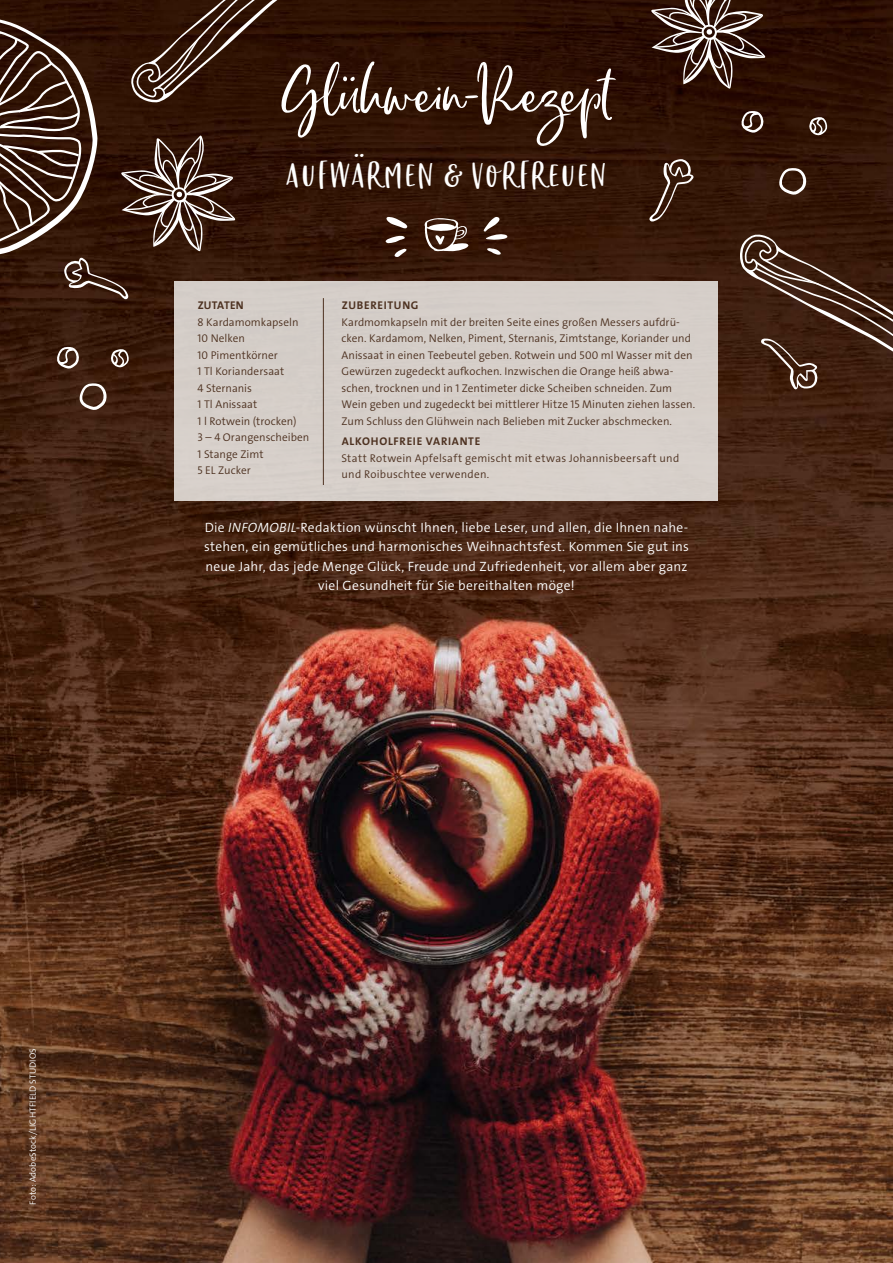
<style>
.page{position:relative;width:893px;height:1263px;background:#fff}
.page>*{position:absolute;margin:0;border:0;box-sizing:border-box;transform-origin:0 0}
.t1{font:87.75px "Chinup Buttercup";color:#fff}
.t2{font:45px "Chinup Buttercup Cutecaps";letter-spacing:.06em;color:#fff}
.t3{font:13.5px/19.5px "The Sans LP4 Se Lig";letter-spacing:.015em;color:#fff;text-align:center}
.t4{font:11.25px/16.5px "The Sans LP4 Se Lig";letter-spacing:.005em;color:#4d3120}
.t5{font:11.25px/16.5px "The Sans LP4 Se Lig";letter-spacing:.025em;color:#4d3120}
.t6{font:11.25px "The Sans LP7 Bld";letter-spacing:.065em;color:#4d3120}
.t7{font:11.25px "The Sans LP7 Bld";letter-spacing:.02em;color:#4d3120}
.t8{font:9px "The Sans LP4 Se Lig";letter-spacing:.015em;color:#fff}
.s1{font-family:"The Sans LP4 Se Lig IT"}
</style>
<div class="page">
<img style="left:0;top:0;width:893px;height:1263px">
<svg style="left:425px;top:218px;width:43px;height:33px"></svg>
<div style="left:175px;top:281px;width:543px;height:219px;background:#d6cfc9"></div>
<svg style="left:801px;top:104px;width:28px;height:37px"></svg>
<svg style="left:740px;top:111px;width:32px;height:35px"></svg>
<svg style="left:778px;top:154px;width:43px;height:41px;background:#493023"></svg>
<svg style="left:649px;top:159px;width:45px;height:63px;background:#4e3528"></svg>
<svg style="left:651px;top:0;width:114px;height:89px;background:#574038"></svg>
<svg style="left:0;top:0;width:304px;height:300px;background:#482e22"></svg>
<hr style="left:323px;top:298px;width:1px;height:187px;background:#4d3120">
<svg style="left:483px;top:217px;width:24px;height:38px"></svg>
<svg style="left:385px;top:217px;width:23px;height:40px"></svg>
<svg style="left:56px;top:336px;width:74px;height:75px;background:#4e3224"></svg>
<svg style="left:740px;top:234px;width:153px;height:155px;background:#4c3021"></svg>
<h1 class="t1" style="left:283px;top:46px;width:329px">Glühwein-Rezept</h1>
<h2 class="t2" style="left:287px;top:151px;width:321px">aufwärmen &amp; vorfreuen</h2>
<p class="t7" style="left:198px;top:298px;width:48px">ZUTATEN</p>
<p class="t4" style="left:198px;top:314px;width:113px">8 Kardamomkapseln<br>10 Nelken<br>10 Pimentkörner<br>1 Tl Koriandersaat<br>4 Sternanis<br>1 Tl Anissaat<br>1 l Rotwein (trocken)<br>3 – 4 Orangenscheiben<br>1 Stange Zimt<br>5 EL Zucker</p>
<p class="t6" style="left:342px;top:298px;width:78px">ZUBEREITUNG</p>
<p class="t4" style="left:342px;top:314px;width:355px">Kardmomkapseln mit der breiten Seite eines großen Messers aufdrü&shy;cken. Kardamom, Nelken, Piment, Sternanis, Zimtstange, Koriander und Anissaat in einen Teebeutel geben. Rotwein und 500 ml Wasser mit den Gewürzen zugedeckt aufkochen. Inzwischen die Orange heiß abwa&shy;schen, trocknen und in 1 Zentimeter dicke Scheiben schneiden. Zum Wein geben und zugedeckt bei mittlerer Hitze 15 Minuten ziehen lassen.<br>Zum Schluss den Glühwein nach Belieben mit Zucker abschmecken.</p>
<p class="t6" style="left:342px;top:434px;width:140px">ALKOHOLFREIE VARIANTE</p>
<p class="t5" style="left:342px;top:450px;width:339px">Statt Rotwein Apfelsaft gemischt mit etwas Johannisbeersaft und und Roibuschtee verwenden.</p>
<p class="t3" style="left:204px;top:518px;width:486px">Die <span class="s1">INFOMOBIL</span>-Redaktion wünscht Ihnen, liebe Leser, und allen, die Ihnen nahe&shy;stehen, ein gemütliches und harmonisches Weihnachtsfest. Kommen Sie gut ins neue Jahr, das jede Menge Glück, Freude und Zufriedenheit, vor allem aber ganz viel Gesundheit für Sie bereithalten möge!</p>
<p class="t8" style="left:27px;top:1204px;width:158px;rotate:-90deg">Foto: AdobeStock/LIGHTFIELD STUDIOS</p>
</div>
